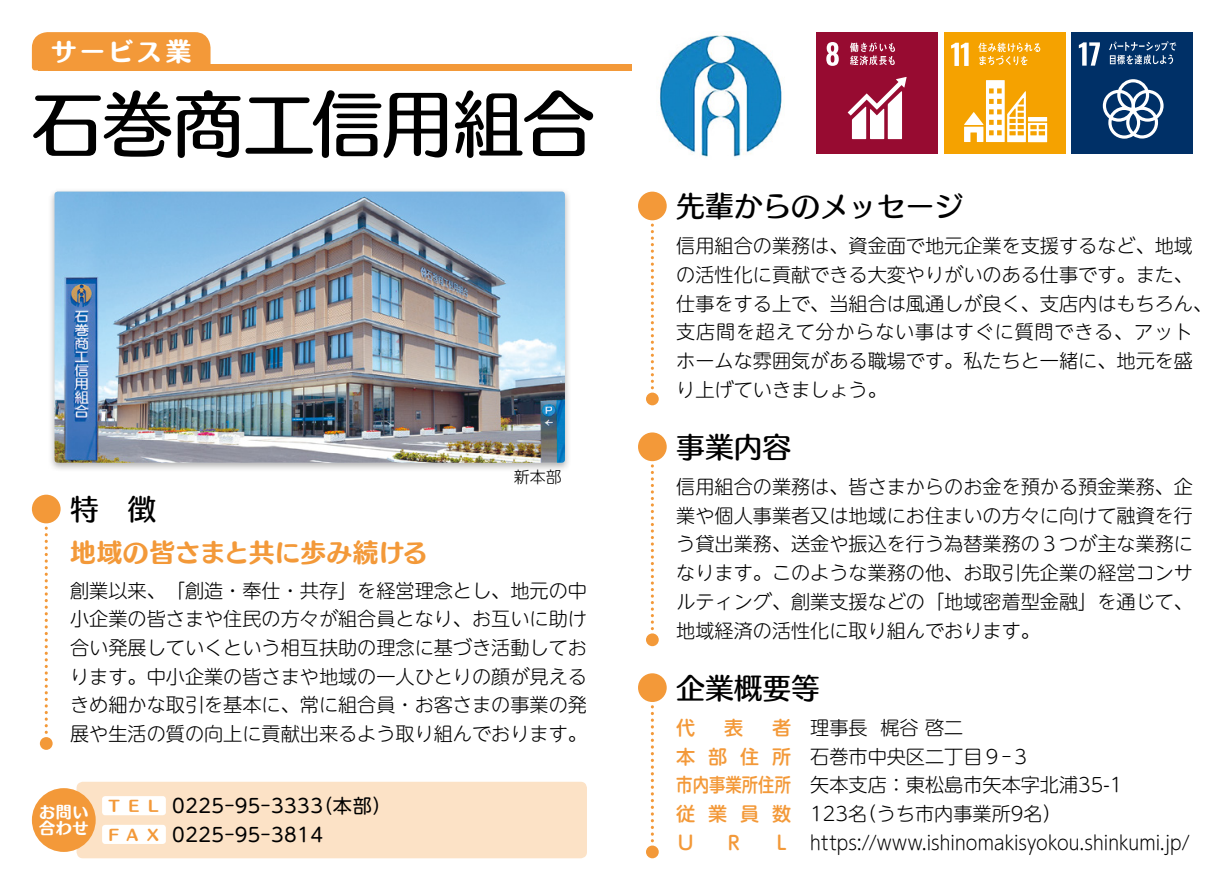
<style>
.page{position:relative;width:1225px;height:890px;background:#fff}
.page>*{position:absolute;margin:0;border:0;box-sizing:border-box;transform-origin:0 0}
.t1{font:71.77px "Humming Std D";letter-spacing:-.02em;color:#000}
.t2{font:28.8px "Humming Std D";color:#000}
.t3{font:25.43px "Humming Std E";letter-spacing:.01em;color:#f39939}
.t4{font:25.43px "Humming Std E";letter-spacing:.125em;color:#fff}
.t5{font:300 19.12px/28.8px "UD Shin M Go Pro";color:#000;text-align:justify}
.t6{font:300 19.12px "UD Shin M Go Pro";color:#000;scale:.9 1}
.t7{font:19.12px "UD Shin M Go Pro";letter-spacing:.025em;color:#000}
.t8{font:500 19.12px "UD Shin M Go Pro";color:#f39939}
.t9{font:15.97px "Humming Std E";letter-spacing:.045em;color:#fff}
.t10{font:300 15.97px "UD Shin M Go Pro";color:#000}
.s1{font-family:"Humming Std E";font-size:14.4px;color:#f39939}
.s2{font-weight:500;color:#f39939}
</style>
<div class="page">
<div style="left:32px;top:495px;width:29px;height:28px;background:#f39939;border-radius:50%"></div>
<div style="left:40px;top:737px;width:13px;height:13px;background:#f39939;border-radius:50%"></div>
<svg style="left:45px;top:535px;width:3px;height:198px"></svg>
<svg style="left:32px;top:32px;width:599px;height:38px"></svg>
<div style="left:638px;top:432px;width:28px;height:29px;background:#f39939;border-radius:50%"></div>
<div style="left:646px;top:633px;width:13px;height:13px;background:#f39939;border-radius:50%"></div>
<svg style="left:651px;top:466px;width:3px;height:163px"></svg>
<div style="left:638px;top:673px;width:28px;height:29px;background:#f39939;border-radius:50%"></div>
<div style="left:646px;top:845px;width:13px;height:13px;background:#f39939;border-radius:50%"></div>
<svg style="left:651px;top:707px;width:3px;height:134px"></svg>
<div style="left:47px;top:188px;width:525px;height:285px;background:#000;opacity:.3"></div>
<img style="left:55px;top:192px;width:510px;height:271px">
<div style="left:77px;top:782px;width:510px;height:76px;background:#fce2c6;border-radius:6px"></div>
<div style="left:102px;top:796px;width:64px;height:19px;background:#fff;border-radius:3px"></div>
<div style="left:32px;top:788px;width:64px;height:64px;background:#f39939;border-radius:50%"></div>
<div style="left:638px;top:192px;width:28px;height:28px;background:#f39939;border-radius:50%"></div>
<div style="left:646px;top:392px;width:13px;height:13px;background:#f39939;border-radius:50%"></div>
<svg style="left:651px;top:232px;width:3px;height:157px"></svg>
<div style="left:816px;top:32px;width:122px;height:121px;background:#970b31"></div>
<svg style="left:826px;top:42px;width:12px;height:24px"></svg>
<svg style="left:847px;top:77px;width:59px;height:62px"></svg>
<svg style="left:850px;top:42px;width:45px;height:23px"></svg>
<div style="left:944px;top:32px;width:121px;height:121px;background:#f5a200"></div>
<svg style="left:951px;top:43px;width:17px;height:23px"></svg>
<svg style="left:964px;top:80px;width:83px;height:62px"></svg>
<svg style="left:978px;top:43px;width:62px;height:22px"></svg>
<div style="left:1071px;top:32px;width:122px;height:121px;background:#003067"></div>
<svg style="left:1078px;top:42px;width:22px;height:24px"></svg>
<svg style="left:1102px;top:79px;width:61px;height:60px"></svg>
<svg style="left:1109px;top:41px;width:67px;height:23px"></svg>
<div style="left:102px;top:825px;width:64px;height:19px;background:#fff;border-radius:3px"></div>
<img style="left:660px;top:35px;width:122px;height:123px">
<h3 class="t4" style="left:51px;top:32px;width:142px">サービス業</h3>
<h1 class="t1" style="left:32px;top:69px;width:564px">石巻商工信用組合</h1>
<h2 class="t2" style="left:70px;top:487px;width:88px">特　徴</h2>
<h3 class="t3" style="left:70px;top:533px;width:359px">地域の皆さまと共に歩み続ける</h3>
<p class="t10" style="left:514px;top:464px;width:49px">新本部</p>
<p class="t5" style="left:70px;top:575px;width:518px">創業以来、「創造・奉仕・共存」を経営理念とし、地元の中小企業の皆さまや住民の方々が組合員となり、お互いに助け合い発展していくという相互扶助の理念に基づき活動しております。中小企業の皆さまや地域の一人ひとりの顔が見えるきめ細かな取引を基本に、常に組合員・お客さまの事業の発展や生活の質の向上に貢献出来るよう取り組んでおります。</p>
<p class="t9" style="left:39px;top:800px;width:50px">お問い</p>
<p class="t7" style="left:108px;top:790px;width:284px"><span class="s1">T E L</span> 0225-95-3333（本部）</p>
<p class="t9" style="left:39px;top:816px;width:51px">合わせ</p>
<p class="t7" style="left:108px;top:819px;width:216px"><span class="s1">F A X</span> 0225-95-3814</p>
<h2 class="t2" style="left:676px;top:184px;width:289px">先輩からのメッセージ</h2>
<p class="t5" style="left:676px;top:230px;width:537px;text-align:left">信用組合の業務は、資金面で地元企業を支援するなど、地域の活性化に貢献できる大変やりがいのある仕事です。また、仕事をする上で、当組合は風通しが良く、支店内はもちろん、支店間を超えて分からない事はすぐに質問できる、アットホームな雰囲気がある職場です。私たちと一緒に、地元を盛り上げていきましょう。</p>
<h2 class="t2" style="left:676px;top:425px;width:116px">事業内容</h2>
<p class="t5" style="left:676px;top:471px;width:518px">信用組合の業務は、皆さまからのお金を預かる預金業務、企業や個人事業者又は地域にお住まいの方々に向けて融資を行う貸出業務、送金や振込を行う為替業務の３つが主な業務になります。このような業務の他、お取引先企業の経営コンサルティング、創業支援などの「地域密着型金融」を通じて、地域経済の活性化に取り組んでおります。</p>
<h2 class="t2" style="left:676px;top:665px;width:145px">企業概要等</h2>
<p class="t8" style="left:676px;top:712px;width:21px">代</p>
<p class="t8" style="left:724px;top:712px;width:21px">表</p>
<p class="t5" style="left:676px;top:712px;width:447px;text-align:left;text-indent:96px"><span class="s2">者</span> 理事長 梶谷啓二<br><span class="s2">本 部 住 所</span> 石巻市中央区二丁目９-３<br><span class="s2">市内事業所住所</span> 矢本支店：東松島市矢本字北浦35-1<span class="s2">従 業 員 数</span> 123名（うち市内事業所9名）<br><span class="s2">Ｕ</span></p>
<p class="t8" style="left:724px;top:827px;width:21px">Ｒ</p>
<p class="t6" style="left:772px;top:827px;width:466px"><span class="s2">Ｌ</span> https://www.ishinomakisyokou.shinkumi.jp/</p>
</div>
